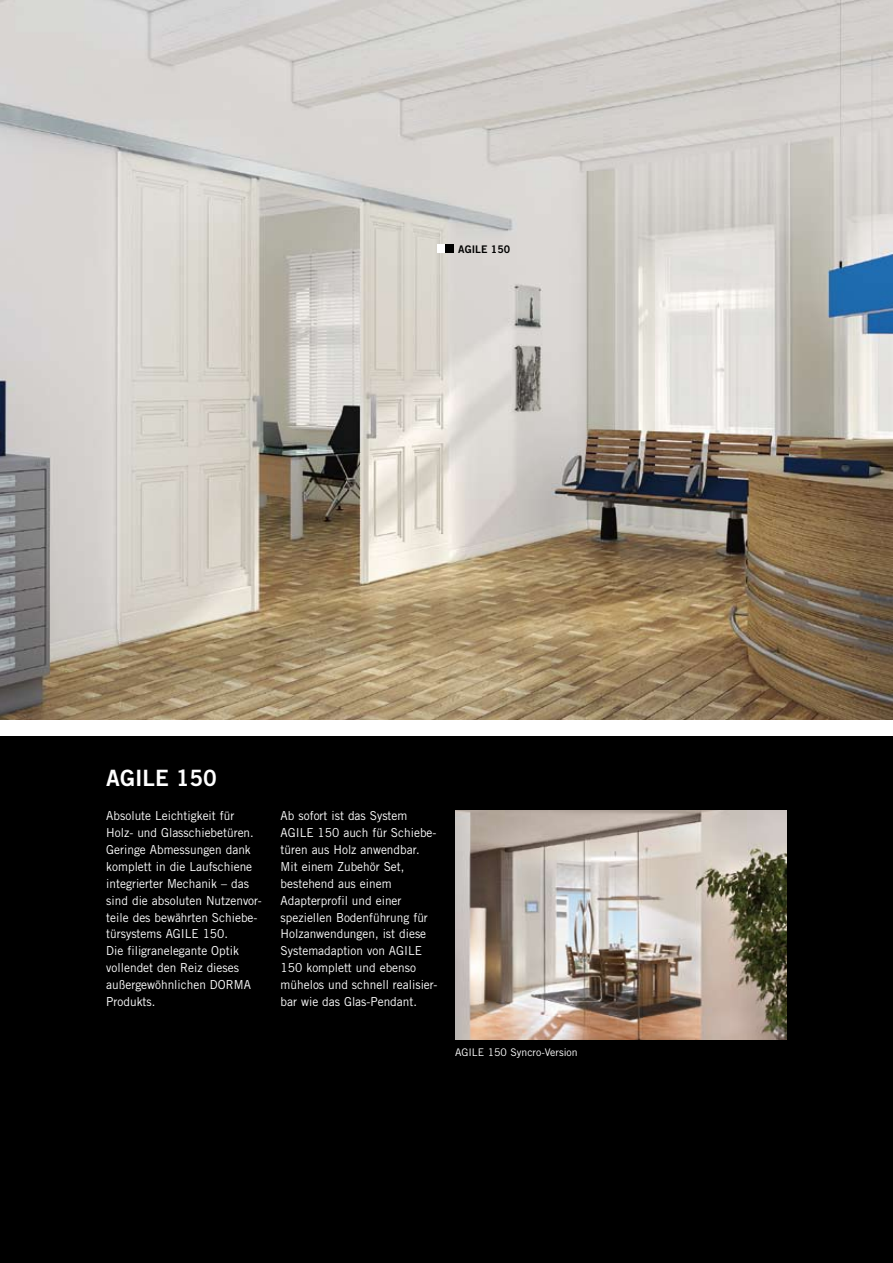
<style>
.page{position:relative;width:893px;height:1263px;background:#fff}
.page>*{position:absolute;margin:0;border:0;box-sizing:border-box;transform-origin:0 0}
.t1{font:22.5px "Trade Gothic Bold Two";color:#fff}
.t2{font:12.3px/17px "Trade Gothic";color:#fff;scale:.96 1}
.t3{font:10.5px "Trade Gothic";color:#fff}
.t4{font:10.5px "Trade Gothic Bold Two";color:#000}
</style>
<div class="page">
<div style="left:0;top:736px;width:893px;height:527px;background:#000"></div>
<img style="left:0;top:0;width:893px;height:719px">
<img style="left:455px;top:810px;width:332px;height:229px">
<div style="left:437px;top:244px;width:8px;height:9px;background:#fff"></div>
<div style="left:445px;top:244px;width:9px;height:9px;background:#000"></div>
<p class="t4" style="left:458px;top:243px;width:53px">AGILE 150</p>
<h1 class="t1" style="left:106px;top:764px;width:112px">AGILE 150</h1>
<p class="t2" style="left:106px;top:807px;width:163px">Absolute Leichtigkeit für<br>Holz- und Glasschiebetüren.<br>Geringe Abmessungen dank komplett in die Laufschiene integrierter Mechanik – das sind die absoluten Nutzenvor&shy;teile des bewährten Schiebe&shy;türsystems AGILE 150.<br>Die filigranelegante Optik vollendet den Reiz dieses außergewöhnlichen DORMA<br>Produkts.</p>
<p class="t2" style="left:281px;top:807px;width:165px">Ab sofort ist das System<br>AGILE 150 auch für Schiebe&shy;türen aus Holz anwendbar.<br>Mit einem Zubehör Set, bestehend aus einem<br>Adapterprofil und einer speziellen Bodenführung für<br>Holzanwendungen, ist diese<br>Systemadaption von AGILE<br>150 komplett und ebenso mühelos und schnell realisier&shy;bar wie das Glas-Pendant.</p>
<p class="t3" style="left:455px;top:1045px;width:124px">AGILE 150 Syncro-Version</p>
</div>
